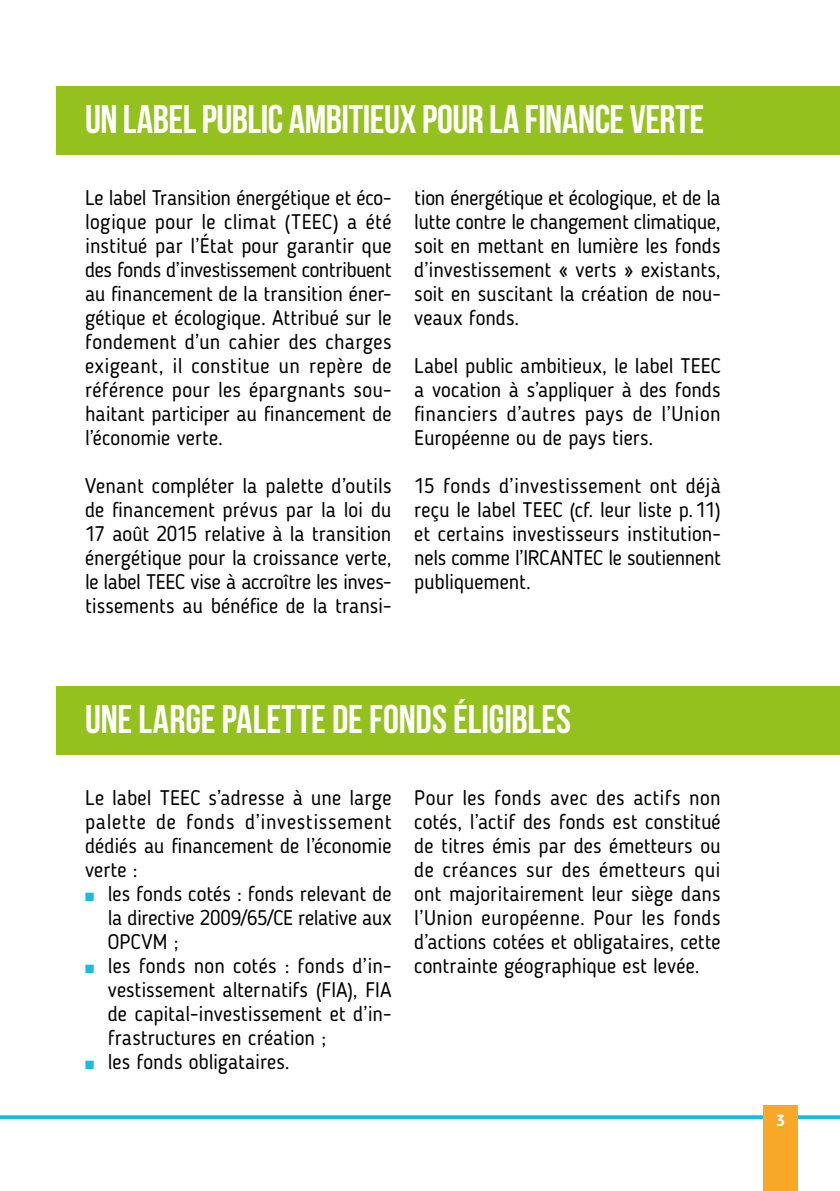
<style>
.page{position:relative;width:840px;height:1191px;background:#fff}
.page>*{position:absolute;margin:0;border:0;box-sizing:border-box;transform-origin:0 0}
.t1{font:40px "Bebas Neue";letter-spacing:-.005em;color:#fff}
.t2{font:21px/24px "Blogger Sans";letter-spacing:-.005em;color:#000;text-align:justify}
.t3{font:700 16px "Blogger Sans";color:#fff}
.s1{color:#1dbadf}
</style>
<div class="page">
<div style="left:57px;top:86px;width:782px;height:68px;background:#95c11f"></div>
<div style="left:57px;top:686px;width:782px;height:68px;background:#95c11f"></div>
<svg style="left:0;top:1115px;width:839px;height:4px;background:#2cbee0"></svg>
<div style="left:763px;top:1106px;width:34px;height:85px;background:#f7a826"></div>
<h1 class="t1" style="left:85px;top:97px;width:620px">UN LABEL PUBLIC AMBITIEUX POUR LA FINANCE VERTE</h1>
<p class="t2" style="left:85px;top:186px;width:308px">Le label Transition énergétique et éco&shy;logique pour le climat (TEEC) a été institué par l’État pour garantir que des fonds d’investissement contribuent au financement de la transition éner&shy;gétique et écologique. Attribué sur le fondement d’un cahier des charges exigeant, il constitue un repère de référence pour les épargnants sou&shy;haitant participer au financement de l’économie verte.</p>
<p class="t2" style="left:85px;top:474px;width:308px">Venant compléter la palette d’outils de financement prévus par la loi du 17 août 2015 relative à la transition énergétique pour la croissance verte, le label TEEC vise à accroître les inves&shy;tissements au bénéfice de la transi-</p>
<p class="t2" style="left:414px;top:186px;width:308px">tion énergétique et écologique, et de la lutte contre le changement climatique, soit en mettant en lumière les fonds d’investissement « verts » existants, soit en suscitant la création de nou&shy;veaux fonds.</p>
<p class="t2" style="left:414px;top:354px;width:308px">Label public ambitieux, le label TEEC a vocation à s’appliquer à des fonds financiers d’autres pays de l’Union Européenne ou de pays tiers.</p>
<p class="t2" style="left:414px;top:474px;width:308px">15 fonds d’investissement ont déjà reçu le label TEEC (cf. leur liste p.11) et certains investisseurs institution&shy;nels comme l’IRCANTEC le soutiennent publiquement.</p>
<h1 class="t1" style="left:85px;top:697px;width:487px">UNE LARGE PALETTE DE FONDS ÉLIGIBLES</h1>
<p class="t2" style="left:85px;top:786px;width:308px">Le label TEEC s’adresse à une large palette de fonds d’investissement dédiés au financement de l’économie verte :</p>
<p class="t2" style="left:108px;top:882px;width:285px;text-indent:-23px"><span class="s1">■</span> les fonds cotés : fonds relevant de la directive 2009/65/CE relative aux OPCVM ;</p>
<p class="t2" style="left:108px;top:954px;width:285px;text-indent:-23px"><span class="s1">■</span> les fonds non cotés : fonds d’in&shy;vestissement alternatifs (FIA), FIA de capital-investissement et d’in&shy;frastructures en création ;</p>
<p class="t2" style="left:85px;top:1050px;width:206px"><span class="s1">■</span> les fonds obligataires.</p>
<p class="t2" style="left:414px;top:786px;width:308px">Pour les fonds avec des actifs non cotés, l’actif des fonds est constitué de titres émis par des émetteurs ou de créances sur des émetteurs qui ont majoritairement leur siège dans l’Union européenne. Pour les fonds d’actions cotées et obligataires, cette contrainte géographique est levée.</p>
<p class="t3" style="left:775px;top:1111px;width:10px">3</p>
</div>
